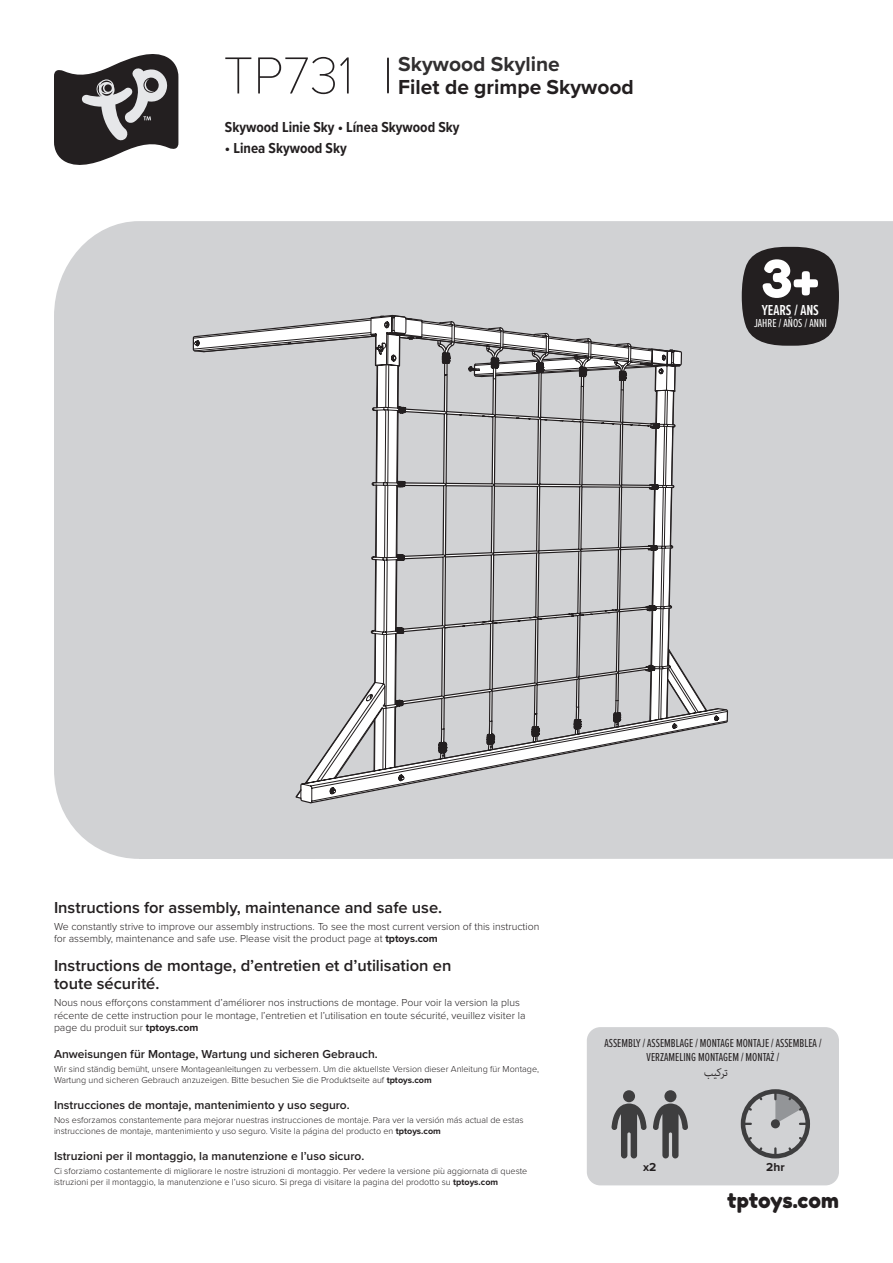
<style>
.page{position:relative;width:893px;height:1263px;background:#fff}
.page>*{position:absolute;margin:0;border:0;box-sizing:border-box;transform-origin:0 0}
.t1{font:100 54px "Proxima Nova T";color:#231f20}
.Wood_Treatment_Text_8_9_Lt_-_blue{font:51px "Fredoka One";color:#fff}
.t2{font:700 21px "Proxima Nova";color:#231f20}
.t3{font:700 21px "Proxima Nova";color:#312f30}
.t4{font:21px "Fredoka One";color:#231f20}
.t5{font:600 16.5px/18px "Proxima Nova";color:#231f20}
.t6{font:700 15px "Proxima Nova Cond";color:#231f20}
.Wood_Treatment_Text_8_9_Lt_-_blue-2{font:600 15px "Proxima Nova Ex Cn";color:#fff}
._001_-_AR_-_Text_12_11_-_Cyan{font:15px "Adobe Arabic";color:#231f20}
.t7{font:600 12px "Proxima Nova";color:#231f20}
.t8{font:12px/14.4px "Proxima Nova Ex Cn";color:#231f20;text-align:center}
.Wood_Treatment_Text_8_9_Lt_-_blue-3{font:12px "Proxima Nova Ex Cn";color:#fff}
.t9{font:700 12px "Proxima Nova";color:#231f20}
.t10{font:300 10.5px/12.6px "Proxima Nova";color:#231f20}
.t11{font:300 9px/10.8px "Proxima Nova";color:#231f20}
.s1{font-weight:700}
</style>
<div class="page">
<div style="left:54px;top:221px;width:839px;height:638px;background:#d1d2d4"></div>
<svg style="left:742px;top:247px;width:97px;height:99px;background:#383536"></svg>
<div style="left:588px;top:1028px;width:250px;height:157px;background:#d1d2d4;border-radius:13px"></div>
<div style="left:587px;top:1027px;width:252px;height:158px;border:2px solid #d1d2d4;border-radius:13px"></div>
<div style="left:741px;top:1089px;width:69px;height:69px;border:5px solid #3e3e3f;border-radius:50%"></div>
<svg style="left:774px;top:1148px;width:2px;height:8px"></svg>
<svg style="left:743px;top:1123px;width:8px;height:2px"></svg>
<svg style="left:786px;top:1135px;width:20px;height:20px"></svg>
<svg style="left:744px;top:1093px;width:20px;height:20px"></svg>
<svg style="left:774px;top:1091px;width:34px;height:34px"></svg>
<svg style="left:744px;top:1135px;width:20px;height:20px"></svg>
<div style="left:771px;top:1119px;width:9px;height:9px;background:#3e3e3f;border-radius:50%"></div>
<svg style="left:54px;top:54px;width:124px;height:111px"></svg>
<hr style="left:387px;top:58px;width:2px;height:35px;background:#231f20">
<div style="left:370px;top:224px;width:306px;height:91px;background:#d1d2d4"></div>
<div style="left:728px;top:337px;width:13px;height:463px;background:#d1d2d4"></div>
<svg style="left:193px;top:315px;width:535px;height:488px;background:#c8c9ca"></svg>
<svg style="left:611px;top:1103px;width:36px;height:55px"></svg>
<div style="left:623px;top:1090px;width:12px;height:12px;background:#3e3e3f;border-radius:50%"></div>
<svg style="left:653px;top:1103px;width:35px;height:55px"></svg>
<div style="left:664px;top:1090px;width:12px;height:12px;background:#3e3e3f;border-radius:50%"></div>
<p class="t3" style="left:398px;top:49px;width:163px">Skywood Skyline</p>
<p class="t1" style="left:223px;top:35px;width:132px">TP731</p>
<p class="t2" style="left:398px;top:71px;width:237px">Filet de grimpe Skywood</p>
<p class="t6" style="left:225px;top:116px;width:236px">Skywood Linie Sky • Línea Skywood Sky</p>
<p class="t6" style="left:225px;top:137px;width:123px">• Linea Skywood Sky</p>
<p class="Wood_Treatment_Text_8_9_Lt_-_blue" style="left:761px;top:248px;width:59px">3+</p>
<p class="Wood_Treatment_Text_8_9_Lt_-_blue-2" style="left:762px;top:299px;width:59px">YEARS / ANS</p>
<p class="Wood_Treatment_Text_8_9_Lt_-_blue-3" style="left:754px;top:314px;width:74px">JAHRE / AÑOS / ANNI</p>
<p class="t5" style="left:54px;top:898px;width:390px">Instructions for assembly, maintenance and safe use.</p>
<p class="t10" style="left:54px;top:919px;width:487px">We constantly strive to improve our assembly instructions. To see the most current version of this instruction for assembly, maintenance and safe use. Please visit the product page at <span class="s1">tptoys.com</span></p>
<p class="t5" style="left:54px;top:956px;width:399px">Instructions de montage, d’entretien et d’utilisation en toute sécurité.</p>
<p class="t10" style="left:54px;top:996px;width:473px">Nous nous efforçons constamment d’améliorer nos instructions de montage. Pour voir la version la plus récente de cette instruction pour le montage, l’entretien et l’utilisation en toute sécurité, veuillez visiter la page du produit sur <span class="s1">tptoys.com</span></p>
<p class="t7" style="left:54px;top:1045px;width:325px">Anweisungen für Montage, Wartung und sicheren Gebrauch.</p>
<p class="t11" style="left:54px;top:1063px;width:487px">Wir sind ständig bemüht, unsere Montageanleitungen zu verbessern. Um die aktuellste Version dieser Anleitung für Montage,<br>Wartung und sicheren Gebrauch anzuzeigen. Bitte besuchen Sie die Produktseite auf <span class="s1">tptoys.com</span></p>
<p class="t7" style="left:54px;top:1096px;width:297px">Instrucciones de montaje, mantenimiento y uso seguro.</p>
<p class="t11" style="left:54px;top:1114px;width:471px">Nos esforzamos constantemente para mejorar nuestras instrucciones de montaje. Para ver la versión más actual de estas instrucciones de montaje, mantenimiento y uso seguro. Visite la página del producto en <span class="s1">tptoys.com</span></p>
<p class="t7" style="left:54px;top:1147px;width:312px">Istruzioni per il montaggio, la manutenzione e l’uso sicuro.</p>
<p class="t11" style="left:54px;top:1165px;width:475px">Ci sforziamo costantemente di migliorare le nostre istruzioni di montaggio. Per vedere la versione più aggiornata di queste istruzioni per il montaggio, la manutenzione e l’uso sicuro. Si prega di visitare la pagina del prodotto su <span class="s1">tptoys.com</span></p>
<p class="t8" style="left:604px;top:1035px;width:219px">ASSEMBLY / ASSEMBLAGE / MONTAGE MONTAJE / ASSEMBLEA /<br>VERZAMELING MONTAGEM / MONTAŻ /</p>
<p class="_001_-_AR_-_Text_12_11_-_Cyan" style="left:704px;top:1062px;width:26px">ب تركي</p>
<p class="t9" style="left:643px;top:1158px;width:15px">x2</p>
<p class="t9" style="left:766px;top:1158px;width:20px">2hr</p>
<p class="t4" style="left:727px;top:1188px;width:113px">tptoys.com</p>
</div>
